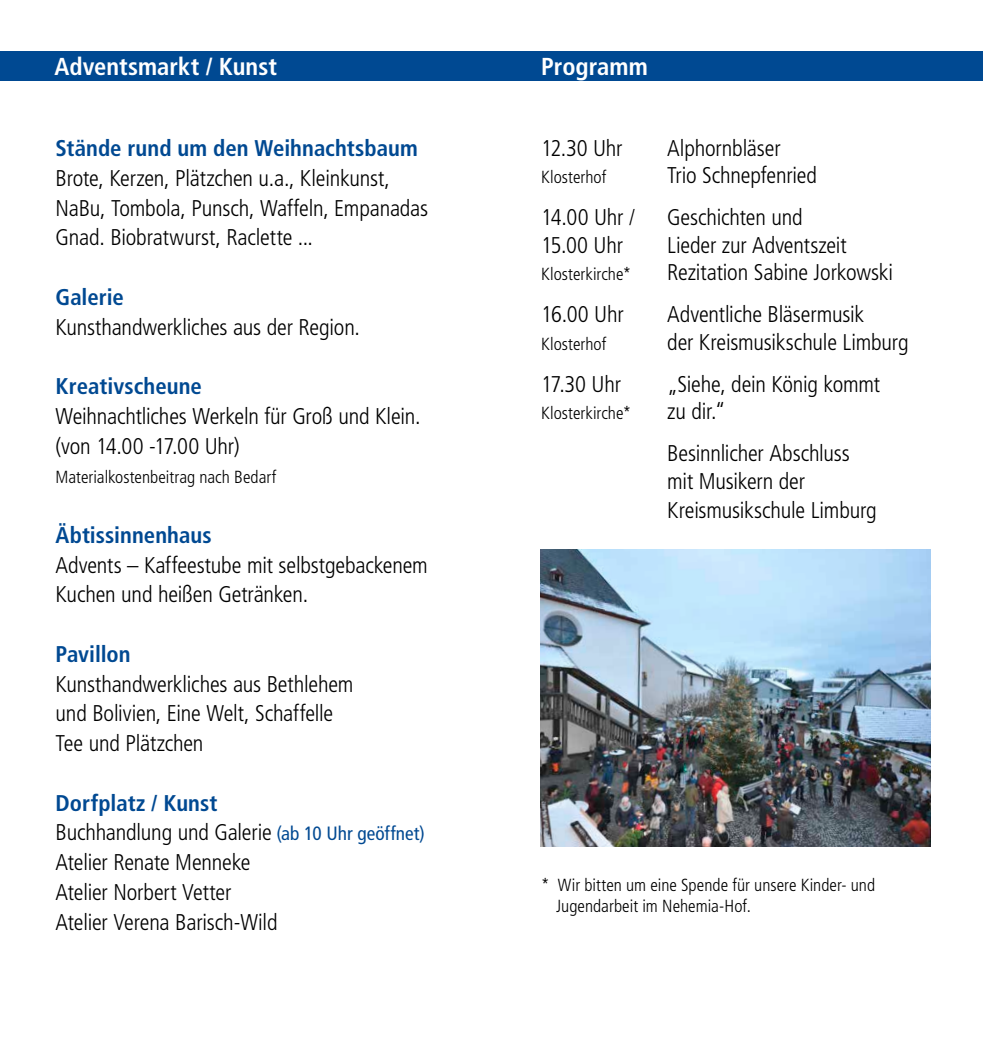
<style>
.page{position:relative;width:983px;height:1042px;background:#fff}
.page>*{position:absolute;margin:0;border:0;box-sizing:border-box;transform-origin:0 0}
.t1{font:700 condensed 24.5px "Frutiger LT";color:#fff}
.t2{font:300 condensed 22.75px/29.8px "Frutiger LT";letter-spacing:-.01em;color:#000}
.t3{font:700 condensed 22.75px "Frutiger LT";color:#004992}
.t4{font:300 condensed 17.5px/21px "Frutiger LT";color:#000}
.s1{font-weight:700;color:#004992}
.s2{font-weight:400;font-size:19.25px;color:#004992}
</style>
<div class="page">
<div style="left:0;top:51px;width:982px;height:30px;background:#004992"></div>
<img style="left:540px;top:549px;width:389px;height:297px">
<p class="t1" style="left:55px;top:52px;width:224px">Adventsmarkt / Kunst</p>
<p class="t1" style="left:541px;top:52px;width:108px">Programm</p>
<p class="t3" style="left:56px;top:135px;width:363px">Stände rund um den Weihnachtsbaum</p>
<p class="t2" style="left:56px;top:163px;width:374px">Brote, Kerzen, Plätzchen u.a., Kleinkunst,<br>NaBu, Tombola, Punsch, Waffeln, Empanadas<br>Gnad. Biobratwurst, Raclette ...</p>
<p class="t3" style="left:56px;top:283px;width:70px">Galerie</p>
<p class="t2" style="left:56px;top:312px;width:306px">Kunsthandwerkliches aus der Region.</p>
<p class="t3" style="left:56px;top:373px;width:148px">Kreativscheune</p>
<p class="t2" style="left:56px;top:401px;width:366px">Weihnachtliches Werkeln für Groß und Klein. (von 14.00 -17.00 Uhr)</p>
<p class="t4" style="left:56px;top:467px;width:222px">Materialkostenbeitrag nach Bedarf</p>
<p class="t3" style="left:56px;top:521px;width:157px">Äbtissinnenhaus</p>
<p class="t2" style="left:56px;top:550px;width:373px">Advents – Kaffeestube mit selbstgebackenem<br>Kuchen und heißen Getränken.</p>
<p class="t3" style="left:56px;top:640px;width:77px">Pavillon</p>
<p class="t2" style="left:56px;top:669px;width:299px">Kunsthandwerkliches aus Bethlehem und Bolivien, Eine Welt, Schaffelle<br>Tee und Plätzchen</p>
<p class="t2" style="left:56px;top:788px;width:371px"><span class="s1">Dorfplatz / Kunst<br></span>Buchhandlung und Galerie <span class="s2">(ab 10 Uhr geöffnet)<br></span>Atelier Renate Menneke<br>Atelier Norbert Vetter<br>Atelier Verena Barisch-Wild</p>
<p class="t2" style="left:541px;top:134px;width:83px">12.30 Uhr</p>
<p class="t2" style="left:667px;top:134px;width:115px">Alphornbläser</p>
<p class="t4" style="left:541px;top:167px;width:67px">Klosterhof</p>
<p class="t2" style="left:667px;top:161px;width:151px">Trio Schnepfenried</p>
<p class="t2" style="left:541px;top:203px;width:95px">14.00 Uhr /</p>
<p class="t2" style="left:667px;top:203px;width:137px">Geschichten und</p>
<p class="t2" style="left:541px;top:230px;width:83px">15.00 Uhr</p>
<p class="t2" style="left:667px;top:230px;width:181px">Lieder zur Adventszeit</p>
<p class="t4" style="left:541px;top:264px;width:91px">Klosterkirche*</p>
<p class="t2" style="left:667px;top:258px;width:227px">Rezitation Sabine Jorkowski</p>
<p class="t2" style="left:541px;top:300px;width:84px">16.00 Uhr</p>
<p class="t2" style="left:667px;top:300px;width:198px">Adventliche Bläsermusik</p>
<p class="t4" style="left:541px;top:333px;width:67px">Klosterhof</p>
<p class="t2" style="left:667px;top:327px;width:243px">der Kreismusikschule Limburg</p>
<p class="t2" style="left:541px;top:369px;width:81px">17.30 Uhr</p>
<p class="t2" style="left:667px;top:369px;width:214px">„Siehe, dein König kommt</p>
<p class="t4" style="left:541px;top:403px;width:91px">Klosterkirche*</p>
<p class="t2" style="left:667px;top:390px;width:184px;line-height:42.2px">zu dir.“<br>Besinnlicher Abschluss</p>
<p class="t2" style="left:667px;top:466px;width:211px">mit Musikern der<br>Kreismusikschule Limburg</p>
<p class="t4" style="left:556px;top:874px;width:320px;text-indent:-15px">* Wir bitten um eine Spende für unsere Kinder- und<br>Jugendarbeit im Nehemia-Hof.</p>
</div>
